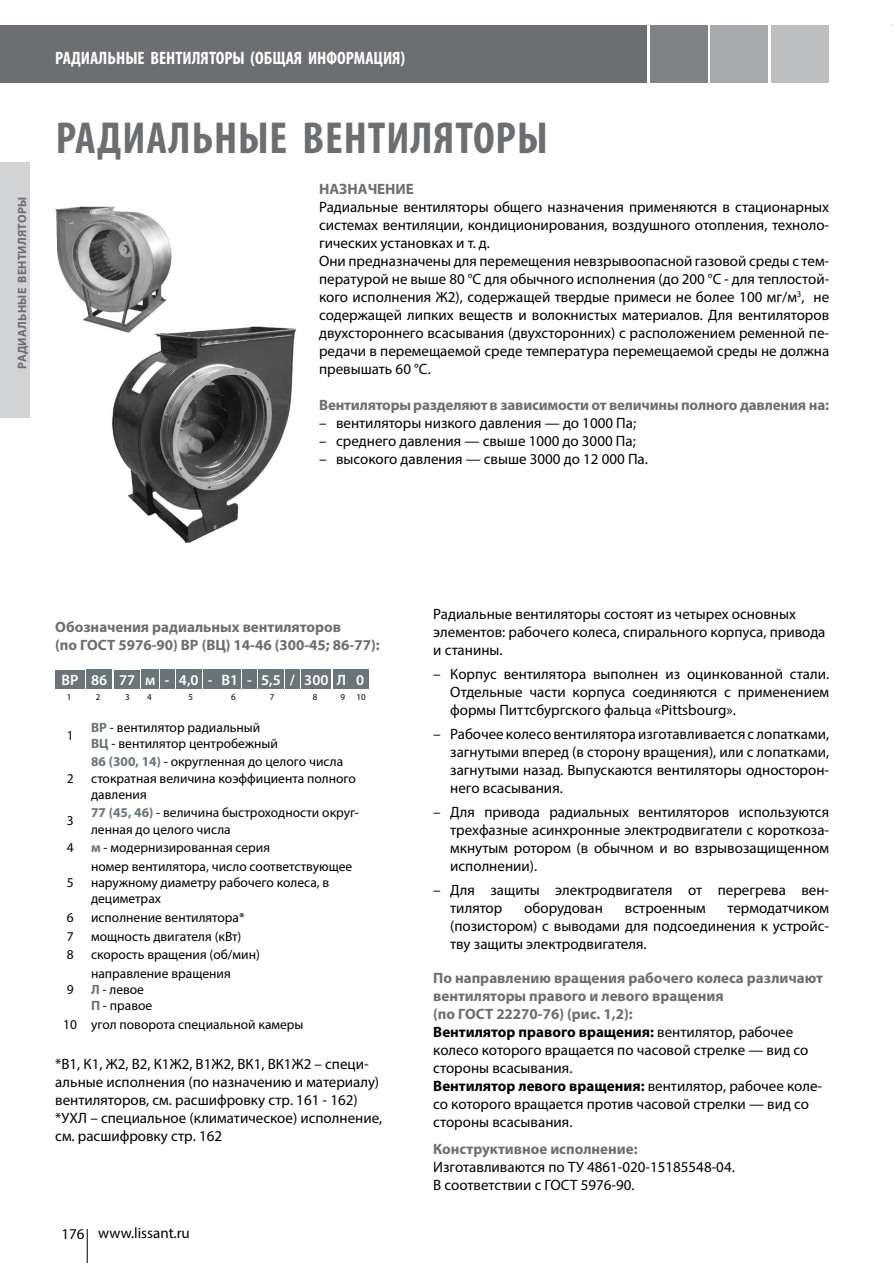
<style>
.page{position:relative;width:893px;height:1263px;background:#fff}
.page>*{position:absolute;margin:0;border:0;box-sizing:border-box;transform-origin:0 0}
.t1{font:700 condensed 45px "Myriad Pro";letter-spacing:.02em;color:#6d6e71}
.t2{font:700 condensed 18px "Myriad Pro";color:#fff}
.t3{font:15px/18px "Myriad Pro";color:#000}
.t4{font:700 15px/18px "Myriad Pro";letter-spacing:-.005em;color:#6d6e71}
.t5{font:600 15px "Myriad Pro";color:#fff}
.t6{font:13.5px/16.2px "Myriad Pro";color:#000}
.t7{font:700 12px "Myriad Pro";letter-spacing:.02em;color:#6d6e71}
.t8{font:9px "Myriad Pro";color:#000}
.s1{font-weight:700;color:#6d6e71}
.s2{font-weight:700;color:#6a747b}
.s3{font-weight:700}
</style>
<div class="page">
<div style="left:0;top:162px;width:30px;height:255px;background:#d1d3d4"></div>
<hr style="left:87px;top:1229px;width:1px;height:34px;background:#000">
<div style="left:0;top:26px;width:646px;height:57px;background:#6d6e71"></div>
<div style="left:650px;top:26px;width:57px;height:57px;background:#808285"></div>
<div style="left:711px;top:26px;width:57px;height:57px;background:#a7a9ac"></div>
<div style="left:771px;top:26px;width:58px;height:57px;background:#bcbec0"></div>
<img style="left:55px;top:206px;width:241px;height:337px">
<div style="left:87px;top:670px;width:25px;height:19px;background:#6a747b"></div>
<div style="left:142px;top:670px;width:17px;height:19px;background:#6a747b"></div>
<div style="left:301px;top:670px;width:30px;height:19px;background:#6a747b"></div>
<div style="left:160px;top:670px;width:15px;height:19px;background:#6a747b"></div>
<div style="left:55px;top:670px;width:30px;height:18px;background:#6a747b"></div>
<div style="left:258px;top:670px;width:26px;height:19px;background:#6a747b"></div>
<div style="left:219px;top:670px;width:22px;height:19px;background:#6a747b"></div>
<div style="left:242px;top:670px;width:15px;height:19px;background:#6a747b"></div>
<div style="left:285px;top:670px;width:15px;height:19px;background:#6a747b"></div>
<div style="left:114px;top:670px;width:26px;height:19px;background:#6a747b"></div>
<div style="left:176px;top:670px;width:26px;height:19px;background:#6a747b"></div>
<div style="left:203px;top:670px;width:14px;height:19px;background:#6a747b"></div>
<div style="left:333px;top:670px;width:17px;height:19px;background:#6a747b"></div>
<div style="left:352px;top:670px;width:17px;height:19px;background:#6a747b"></div>
<p class="t7" style="left:14px;top:369px;width:174px;rotate:-90deg">РАДИАЛЬНЫЕ ВЕНТИЛЯТОРЫ</p>
<p class="t2" style="left:55px;top:47px;width:351px">РАДИАЛЬНЫЕ ВЕНТИЛЯТОРЫ (ОБЩАЯ ИНФОРМАЦИЯ)</p>
<p class="t1" style="left:56px;top:110px;width:493px">РАДИАЛЬНЫЕ ВЕНТИЛЯТОРЫ</p>
<p class="t3" style="left:319px;top:179px;width:512px"><span class="s1">НАЗНАЧЕНИЕ<br></span>Радиальные вентиляторы общего назначения применяются в стационарных системах вентиляции, кондиционирования, воздушного отопления, техноло&shy;гических установках и т. д.<br>Они предназначены для перемещения невзрывоопасной газовой среды с тем&shy;пературой не выше 80 °С для обычного исполнения (до 200 °С - для теплостой&shy;кого исполнения Ж2), содержащей твердые примеси не более 100 мг/м<sup>3</sup>, не содержащей липких веществ и волокнистых материалов. Для вентиляторов двухстороннего всасывания (двухсторонних) с расположением ременной пе&shy;редачи в перемещаемой среде температура перемещаемой среды не должна превышать 60 °С.</p>
<p class="t4" style="left:319px;top:395px;width:511px">Вентиляторы разделяют в зависимости от величины полного давления на:</p>
<p class="t3" style="left:319px;top:413px;width:319px">– вентиляторы низкого давления — до 1000 Па;</p>
<p class="t3" style="left:319px;top:431px;width:318px">– среднего давления — свыше 1000 до 3000 Па;</p>
<p class="t3" style="left:319px;top:449px;width:330px">– высокого давления — свыше 3000 до 12 000 Па.</p>
<p class="t4" style="left:55px;top:617px;width:326px">Обозначения радиальных вентиляторов<br>(по ГОСТ 5976-90) ВР (ВЦ) 14-46 (300-45; 86-77):</p>
<p class="t5" style="left:62px;top:670px;width:19px">ВР</p>
<p class="t5" style="left:221px;top:670px;width:18px">В1</p>
<p class="t5" style="left:261px;top:670px;width:21px">5,5</p>
<p class="t8" style="left:125px;top:692px;width:6px">3</p>
<p class="t8" style="left:188px;top:692px;width:6px">5</p>
<p class="t5" style="left:247px;top:670px;width:6px">-</p>
<p class="t5" style="left:290px;top:670px;width:7px">/</p>
<p class="t8" style="left:270px;top:692px;width:6px">7</p>
<p class="t5" style="left:119px;top:670px;width:18px">77</p>
<p class="t5" style="left:179px;top:670px;width:35px">4,0 -</p>
<p class="t5" style="left:337px;top:670px;width:29px">Л 0</p>
<p class="t8" style="left:313px;top:692px;width:6px">8</p>
<p class="t8" style="left:341px;top:692px;width:6px">9</p>
<p class="t8" style="left:356px;top:692px;width:11px">10</p>
<p class="t5" style="left:91px;top:670px;width:18px">86</p>
<p class="t5" style="left:145px;top:670px;width:12px">м</p>
<p class="t5" style="left:304px;top:670px;width:26px">300</p>
<p class="t8" style="left:147px;top:692px;width:6px">4</p>
<p class="t5" style="left:165px;top:670px;width:6px">-</p>
<p class="t8" style="left:96px;top:692px;width:6px">2</p>
<p class="t8" style="left:231px;top:692px;width:6px">6</p>
<p class="t8" style="left:67px;top:692px;width:6px">1</p>
<p class="t6" style="left:67px;top:727px;width:8px">1</p>
<p class="t6" style="left:91px;top:719px;width:188px"><span class="s2">ВР</span> - вентилятор радиальный<br><span class="s2">ВЦ</span> - вентилятор центробежный</p>
<p class="t6" style="left:67px;top:770px;width:8px">2</p>
<p class="t6" style="left:91px;top:753px;width:266px"><span class="s2">86 (300, 14)</span> - округленная до целого числа стократная величина коэффициента полного давления</p>
<p class="t6" style="left:67px;top:813px;width:8px">3</p>
<p class="t6" style="left:91px;top:804px;width:269px"><span class="s2">77 (45, 46)</span> - величина быстроходности округ&shy;ленная до целого числа</p>
<p class="t6" style="left:67px;top:839px;width:8px">4</p>
<p class="t6" style="left:91px;top:839px;width:181px"><span class="s2">м</span> - модернизированная серия</p>
<p class="t6" style="left:67px;top:874px;width:8px">5</p>
<p class="t6" style="left:91px;top:858px;width:263px">номер вентилятора, число соответствующее наружному диаметру рабочего колеса, в дециметрах</p>
<p class="t6" style="left:67px;top:909px;width:8px">6</p>
<p class="t6" style="left:91px;top:909px;width:155px">исполнение вентилятора*</p>
<p class="t6" style="left:67px;top:928px;width:8px">7</p>
<p class="t6" style="left:91px;top:928px;width:152px">мощность двигателя (кВт)</p>
<p class="t6" style="left:67px;top:946px;width:8px">8</p>
<p class="t6" style="left:91px;top:946px;width:170px">скорость вращения (об/мин)</p>
<p class="t6" style="left:67px;top:981px;width:8px">9</p>
<p class="t6" style="left:91px;top:965px;width:141px">направление вращения<br><span class="s2">Л</span> - левое<br><span class="s2">П</span> - правое</p>
<p class="t6" style="left:63px;top:1016px;width:242px">10 угол поворота специальной камеры</p>
<p class="t3" style="left:55px;top:1055px;width:329px">*В1, К1, Ж2, В2, К1Ж2, В1Ж2, ВК1, ВК1Ж2 – специ&shy;альные исполнения (по назначению и материалу) вентиляторов, см. расшифровку стр. 161 - 162) *УХЛ – специальное (климатическое) исполнение, см. расшифровку стр. 162</p>
<p class="t3" style="left:62px;top:1224px;width:130px">176 www.lissant.ru</p>
<p class="t3" style="left:433px;top:604px;width:394px">Радиальные вентиляторы состоят из четырех основных элементов: рабочего колеса, спирального корпуса, привода и станины.</p>
<p class="t3" style="left:450px;top:664px;width:380px;text-align:justify;text-indent:-17px">– Корпус вентилятора выполнен из оцинкованной стали.<br>Отдельные части корпуса соединяются с применением формы Питтсбургского фальца «Pittsbourg».</p>
<p class="t3" style="left:450px;top:724px;width:380px;text-align:justify;text-indent:-17px">– Рабочее колесо вентилятора изготавливается с лопатками, загнутыми вперед (в сторону вращения), или с лопатками, загнутыми назад. Выпускаются вентиляторы односторон&shy;него всасывания.</p>
<p class="t3" style="left:450px;top:802px;width:380px;text-align:justify;text-indent:-17px">– Для привода радиальных вентиляторов используются трехфазные асинхронные электродвигатели с короткоза&shy;мкнутым ротором (в обычном и во взрывозащищенном исполнении).</p>
<p class="t3" style="left:450px;top:880px;width:380px;text-indent:-17px">– Для защиты электродвигателя от перегрева вен&shy;тилятор</p>
<p class="t3" style="left:524px;top:898px;width:80px">оборудован</p>
<p class="t3" style="left:625px;top:898px;width:82px">встроенным</p>
<p class="t3" style="left:450px;top:898px;width:380px;text-align:justify;text-indent:277px">термодатчиком (позистором) с выводами для подсоединения к устройс&shy;тву защиты электродвигателя.</p>
<p class="t3" style="left:433px;top:969px;width:391px"><span class="s1">По направлению вращения рабочего колеса различают вентиляторы правого и левого вращения<br>(по ГОСТ 22270-76) (рис. 1,2):<br></span><span class="s3">Вентилятор правого вращения:</span> вентилятор, рабочее колесо которого вращается по часовой стрелке — вид со стороны всасывания.<br><span class="s3">Вентилятор левого вращения:</span> вентилятор, рабочее коле&shy;со которого вращается против часовой стрелки — вид со стороны всасывания.</p>
<p class="t3" style="left:433px;top:1139px;width:303px"><span class="s1">Конструктивное исполнение:<br></span>Изготавливаются по ТУ 4861-020-15185548-04.<br>В соответствии с ГОСТ 5976-90.</p>
</div>
